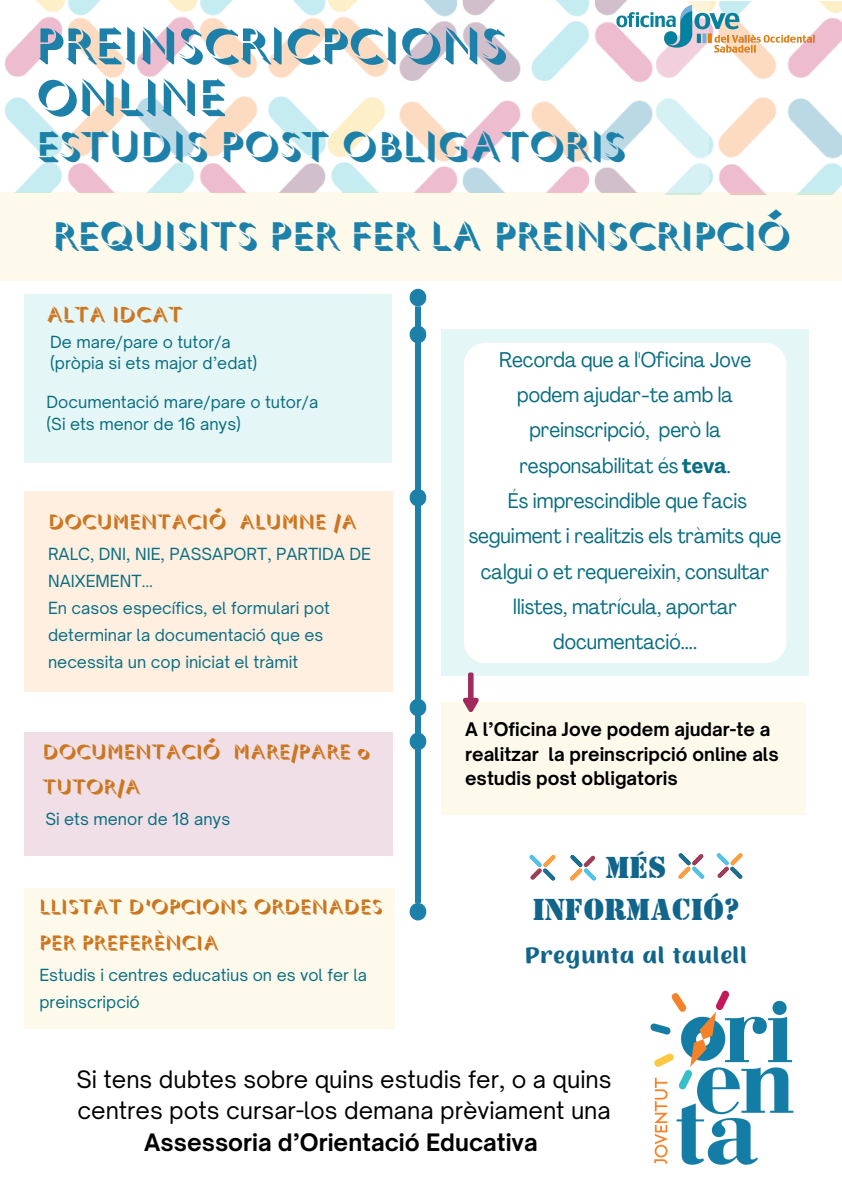
<style>
.page{position:relative;width:842px;height:1191px;background:#fff}
.page>*{position:absolute;margin:0;border:0;box-sizing:border-box;transform-origin:0 0}
.t1{font:300 50px/51.8px "Gill Sans Shadowed MT Std";color:#1c80a8}
.t2{font:300 42px "Gill Sans Shadowed MT Std";color:#1c80a8}
.t3{font:300 40px "Gill Sans Shadowed MT Std";color:#1c80a8}
.t4{font:30px "Nefelibata Sans";color:#11658b}
.t5{font:30px/42px "Stencil BT";color:#11658b;text-align:center}
.t6{font:23px/31.5px "Open Sauce One";color:#000;text-align:center}
.t7{font:300 22px "Gill Sans Shadowed MT Std";color:#cb7620}
.t8{font:condensed 21px/35.2px "Agrandir";color:#086d80;text-align:center}
.t9{font:300 21px/35.2px "Gill Sans Shadowed MT Std";color:#cb7620}
.t10{font:700 18px/24.8px "Open Sauce One";color:#000}
.t11{font:16px/27px "Open Sauce One";color:#086d80}
.s1{font-weight:700}
</style>
<div class="page">
<div style="left:415px;top:306px;width:6px;height:596px;background:#1c80a8"></div>
<div style="left:410px;top:289px;width:16px;height:17px;background:#1c80a8;border-radius:8px"></div>
<div style="left:441px;top:330px;width:368px;height:346px;background:#e5f6f7"></div>
<div style="left:410px;top:326px;width:16px;height:17px;background:#1c80a8;border-radius:8px"></div>
<div style="left:410px;top:489px;width:16px;height:17px;background:#1c80a8;border-radius:8px"></div>
<div style="left:410px;top:902px;width:16px;height:18px;background:#1c80a8;border-radius:8px"></div>
<img style="left:650px;top:990px;width:144px;height:175px">
<div style="left:441px;top:702px;width:365px;height:112px;background:#fdfaec"></div>
<img style="left:708px;top:1px;width:134px;height:190px">
<img style="left:4px;top:0;width:704px;height:191px">
<img style="left:616px;top:5px;width:198px;height:47px">
<svg style="left:570px;top:854px;width:27px;height:27px"></svg>
<svg style="left:529px;top:854px;width:27px;height:27px"></svg>
<svg style="left:678px;top:853px;width:27px;height:26px"></svg>
<svg style="left:716px;top:853px;width:27px;height:26px"></svg>
<div style="left:0;top:191px;width:842px;height:89px;background:#fdfaec"></div>
<div style="left:24px;top:295px;width:367px;height:168px;background:#e5f6f7"></div>
<div style="left:24px;top:491px;width:368px;height:201px;background:#feefe1"></div>
<div style="left:24px;top:732px;width:369px;height:123px;background:#f0dfe6"></div>
<div style="left:24px;top:887px;width:370px;height:141px;background:#fdfaec"></div>
<div style="left:464px;top:343px;width:322px;height:320px;background:#fff"></div>
<div style="left:410px;top:698px;width:16px;height:18px;background:#1c80a8;border-radius:8px"></div>
<div style="left:410px;top:732px;width:16px;height:17px;background:#1c80a8;border-radius:8px"></div>
<div style="left:468px;top:672px;width:6px;height:28px;background:#a02a5b;border-radius:2px"></div>
<svg style="left:462px;top:697px;width:17px;height:15px"></svg>
<h2 class="t1" style="left:36px;top:23px;width:472px">PREINSCRICPCIONS<br>ONLINE</h2>
<h2 class="t2" style="left:36px;top:129px;width:591px">ESTUDIS POST OBLIGATORIS</h2>
<p class="t3" style="left:53px;top:219px;width:739px">REQUISITS PER FER LA PREINSCRIPCIÓ</p>
<p class="t7" style="left:47px;top:305px;width:138px">ALTA IDCAT</p>
<p class="t11" style="left:50px;top:328px;width:182px">De mare/pare o tutor/a</p>
<h4 class="t11" style="left:50px;top:350px;width:209px">(pròpia si ets major d’edat)</h4>
<p class="t11" style="left:47px;top:388px;width:273px">Documentació mare/pare o tutor/a</p>
<h5 class="t11" style="left:47px;top:410px;width:196px">(Si ets menor de 16 anys)</h5>
<p class="t9" style="left:48px;top:505px;width:310px">DOCUMENTACIÓ ALUMNE /A</p>
<p class="t11" style="left:48px;top:540px;width:324px">RALC, DNI, NIE, PASSAPORT, PARTIDA DE</p>
<p class="t11" style="left:48px;top:567px;width:107px">NAIXEMENT...</p>
<p class="t11" style="left:48px;top:594px;width:283px">En casos específics, el formulari pot</p>
<p class="t11" style="left:48px;top:621px;width:277px">determinar la documentació que es</p>
<p class="t11" style="left:48px;top:648px;width:252px">necessita un cop iniciat el tràmit</p>
<p class="t9" style="left:43px;top:735px;width:329px">DOCUMENTACIÓ MARE/PARE o<br>TUTOR/A</p>
<p class="t11" style="left:45px;top:805px;width:186px">Si ets menor de 18 anys</p>
<p class="t9" style="left:39px;top:890px;width:345px">LLISTAT D'OPCIONS ORDENADES<br>PER PREFERÈNCIA</p>
<p class="t11" style="left:39px;top:960px;width:329px">Estudis i centres educatius on es vol fer la preinscripció</p>
<h6 class="t8" style="left:469px;top:344px;width:314px">Recorda que a l'Oficina Jove podem ajudar-te amb la preinscripció, però la responsabilitat és <span class="s1">teva</span>.<br>És imprescindible que facis seguiment i realitzis els tràmits que calgui o et requereixin, consultar llistes, matrícula, aportar documentació....</h6>
<h1 class="t10" style="left:465px;top:716px;width:315px">A l’Oficina Jove podem ajudar-te a realitzar la preinscripció online als estudis post obligatoris</h1>
<p class="t5" style="left:533px;top:845px;width:208px">MÉS<br>INFORMACIÓ?</p>
<p class="t4" style="left:525px;top:932px;width:224px">Pregunta al taulell</p>
<p class="t6" style="left:77px;top:1063px;width:537px">Si tens dubtes sobre quins estudis fer, o a quins centres pots cursar-los demana prèviament una<br><span class="s1">Assessoria d’Orientació Educativa</span></p>
</div>
